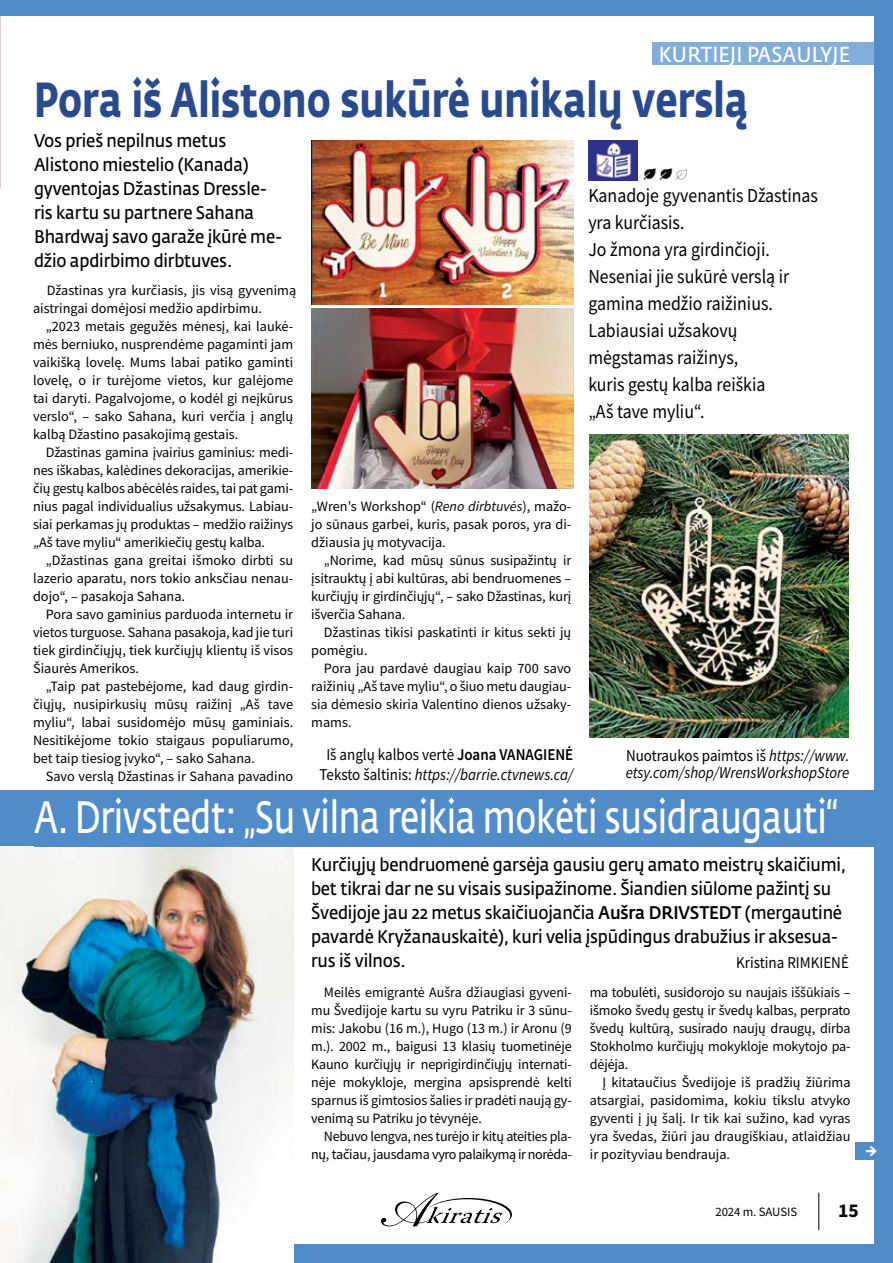
<style>
.page{position:relative;width:893px;height:1263px;background:#fff}
.page>*{position:absolute;margin:0;border:0;box-sizing:border-box;transform-origin:0 0}
.t1{font:700 48.75px "Fedra Sans Pro";color:#294b8d;scale:.77 1}
.t2{font:44.85px "Fedra Sans Pro";letter-spacing:-.01em;color:#fff;scale:.76 1}
.t3{font:21.45px "Fedra Sans Pro";letter-spacing:.01em;color:#fff;scale:.91 1}
.t4{font:19.8px/27px "Source Sans Pro";color:#000;scale:.9 1}
.t5{font:700 19.5px "Source Sans Pro";color:#000}
.t6{font:700 19.5px "Source Sans Pro";color:#fff}
.t7{font:18.15px/24px "Fedra Sans Pro";letter-spacing:-.01em;color:#000;scale:.91 1}
.t8{font:16.5px/20.7px "Source Sans Pro";color:#000;text-align:center;scale:.91 1}
.t9{font:italic 16.5px/16.5px "Source Sans Pro";color:#000;scale:.91 1}
.t10{font:14.25px/18px "Source Sans Pro";color:#000;text-align:justify}
.t11{font:14.25px/18px "Source Sans Pro";letter-spacing:-.02em;color:#000;text-align:right}
.t12{font:12.75px "Source Sans Pro";letter-spacing:-.01em;color:#000}
.s1{font-style:italic}
.s2{font-weight:600}
.s3{font-style:normal}
.s4{font-weight:500}
</style>
<div class="page">
<hr style="left:818px;top:1193px;width:1px;height:37px;background:#000">
<svg style="left:381px;top:1193px;width:125px;height:33px"></svg>
<div style="left:0;top:790px;width:893px;height:56px;background:#508cca"></div>
<div style="left:0;top:0;width:893px;height:16px;background:#508cca"></div>
<div style="left:874px;top:0;width:19px;height:686px;background:#508cca"></div>
<div style="left:0;top:1245px;width:893px;height:18px;background:#508cca"></div>
<div style="left:874px;top:679px;width:19px;height:584px;background:#508cca"></div>
<div style="left:652px;top:42px;width:222px;height:23px;background:#84aeda"></div>
<div style="left:855px;top:1142px;width:23px;height:17px;background:#508cca"></div>
<img style="left:588px;top:141px;width:49px;height:39px">
<img style="left:643px;top:168px;width:44px;height:13px">
<img style="left:589px;top:435px;width:260px;height:303px">
<img style="left:0;top:846px;width:293px;height:417px">
<img style="left:311px;top:141px;width:262px;height:163px">
<img style="left:311px;top:308px;width:262px;height:180px">
<h3 class="t3" style="left:659px;top:41px;width:212px">KURTIEJI PASAULYJE</h3>
<h1 class="t1" style="left:34px;top:69px;width:929px">Pora iš Alistono sukūrė unikalų verslą</h1>
<p class="t7" style="left:34px;top:129px;width:274px">Vos prieš nepilnus metus<br>Alistono miestelio (Kanada) gyventojas Džastinas Dressle&shy;ris kartu su partnere Sahana<br>Bhardwaj savo garaže įkūrė me&shy;džio apdirbimo dirbtuves.</p>
<p class="t10" style="left:47px;top:281px;width:251px">Džastinas yra kurčiasis, jis visą gyvenimą</p>
<h3 class="t4" style="left:588px;top:182px;width:257px">Kanadoje gyvenantis Džastinas yra kurčiasis.<br>Jo žmona yra girdinčioji.<br>Neseniai jie sukūrė verslą ir gamina medžio raižinius.<br>Labiausiai užsakovų mėgstamas raižinys,<br>kuris gestų kalba reiškia<br>„Aš tave myliu“.</h3>
<p class="t10" style="left:33px;top:299px;width:230px">aistringai domėjosi medžio apdirbimu.</p>
<p class="t10" style="left:46px;top:317px;width:249px">„2023 metais gegužės mėnesį, kai laukė-</p>
<p class="t10" style="left:33px;top:335px;width:262px">mės berniuko, nusprendėme pagaminti jam</p>
<p class="t10" style="left:33px;top:353px;width:262px">vaikišką lovelę. Mums labai patiko gaminti</p>
<p class="t10" style="left:33px;top:371px;width:262px">lovelę, o ir turėjome vietos, kur galėjome</p>
<p class="t10" style="left:33px;top:389px;width:262px">tai daryti. Pagalvojome, o kodėl gi neįkūrus</p>
<p class="t10" style="left:33px;top:407px;width:262px">verslo“, – sako Sahana, kuri verčia į anglų</p>
<p class="t10" style="left:33px;top:425px;width:207px">kalbą Džastino pasakojimą gestais.</p>
<p class="t10" style="left:46px;top:443px;width:249px">Džastinas gamina įvairius gaminius: medi-</p>
<p class="t10" style="left:33px;top:461px;width:262px">nes iškabas, kalėdines dekoracijas, amerikie-</p>
<p class="t10" style="left:33px;top:479px;width:262px">čių gestų kalbos abėcėlės raides, tai pat gami-</p>
<p class="t10" style="left:33px;top:497px;width:262px">nius pagal individualius užsakymus. Labiau-</p>
<p class="t10" style="left:33px;top:515px;width:262px">siai perkamas jų produktas – medžio raižinys</p>
<p class="t10" style="left:33px;top:533px;width:233px">„Aš tave myliu“ amerikiečių gestų kalba.</p>
<p class="t10" style="left:46px;top:551px;width:249px">„Džastinas gana greitai išmoko dirbti su</p>
<p class="t10" style="left:33px;top:569px;width:262px">lazerio aparatu, nors tokio anksčiau nenau-</p>
<p class="t10" style="left:33px;top:587px;width:154px">dojo“, – pasakoja Sahana.</p>
<p class="t10" style="left:46px;top:605px;width:249px">Pora savo gaminius parduoda internetu ir</p>
<p class="t10" style="left:33px;top:623px;width:262px">vietos turguose. Sahana pasakoja, kad jie turi</p>
<p class="t10" style="left:33px;top:641px;width:262px">tiek girdinčiųjų, tiek kurčiųjų klientų iš visos</p>
<p class="t10" style="left:33px;top:659px;width:107px">Šiaurės Amerikos.</p>
<p class="t10" style="left:46px;top:677px;width:249px">„Taip pat pastebėjome, kad daug girdin-</p>
<p class="t10" style="left:33px;top:695px;width:262px">čiųjų, nusipirkusių mūsų raižinį „Aš tave</p>
<p class="t10" style="left:33px;top:713px;width:262px">myliu“, labai susidomėjo mūsų gaminiais.</p>
<p class="t10" style="left:33px;top:731px;width:262px">Nesitikėjome tokio staigaus populiarumo,</p>
<p class="t10" style="left:33px;top:749px;width:223px">bet taip tiesiog įvyko“, – sako Sahana.</p>
<p class="t10" style="left:46px;top:767px;width:249px">Savo verslą Džastinas ir Sahana pavadino</p>
<p class="t10" style="left:311px;top:497px;width:262px">„Wren's Workshop“ (<span class="s1">Reno dirbtuvės</span>), mažo&shy;jo sūnaus garbei, kuris, pasak poros, yra di&shy;džiausia jų motyvacija.</p>
<p class="t10" style="left:311px;top:551px;width:262px;text-indent:13px">„Norime, kad mūsų sūnus susipažintų ir įsitrauktų į abi kultūras, abi bendruomenes – kurčiųjų ir girdinčiųjų“, – sako Džastinas, kurį išverčia Sahana.</p>
<p class="t10" style="left:311px;top:623px;width:262px;text-indent:13px">Džastinas tikisi paskatinti ir kitus sekti jų pomėgiu.</p>
<p class="t10" style="left:311px;top:659px;width:262px;text-indent:13px">Pora jau pardavė daugiau kaip 700 savo raižinių „Aš tave myliu“, o šiuo metu daugiau&shy;sia dėmesio skiria Valentino dienos užsaky&shy;mams.</p>
<p class="t8" style="left:319px;top:744px;width:280px">Iš anglų kalbos vertė <span class="s2">Joana VANAGIENĖ<br></span>Teksto šaltinis: <span class="s1">https://barrie.ctvnews.ca/</span></p>
<p class="t9" style="left:626px;top:747px;width:247px"><span class="s3">Nuotraukos paimtos iš</span> https://www. etsy.com/shop/WrensWorkshopStore</p>
<h2 class="t2" style="left:34px;top:789px;width:1060px">A. Drivstedt: „Su vilna reikia mokėti susidraugauti“</h2>
<p class="t7" style="left:311px;top:853px;width:590px">Kurčiųjų bendruomenė garsėja gausiu gerų amato meistrų skaičiumi, bet tikrai dar ne su visais susipažinome. Šiandien siūlome pažintį su Švedijoje jau 22 metus skaičiuojančia <span class="s4">Aušra DRIVSTEDT</span> (mergautinė pavardė Kryžanauskaitė), kuri velia įspūdingus drabužius ir aksesua&shy;rus iš vilnos.</p>
<p class="t8" style="left:736px;top:952px;width:125px">Kristina RIMKIENĖ</p>
<p class="t10" style="left:311px;top:983px;width:262px;text-indent:13px">Meilės emigrantė Aušra džiaugiasi gyveni&shy;mu Švedijoje kartu su vyru Patriku ir 3 sūnu&shy;mis: Jakobu (16 m.), Hugo (13 m.) ir Aronu (9 m.). 2002 m., baigusi 13 klasių tuometinėje Kauno kurčiųjų ir neprigirdinčiųjų internati&shy;nėje mokykloje, mergina apsisprendė kelti sparnus iš gimtosios šalies ir pradėti naują gy&shy;venimą su Patriku jo tėvynėje.</p>
<p class="t11" style="left:311px;top:1127px;width:262px">Nebuvo lengva, nes turėjo ir kitų ateities pla&shy;nų, tačiau, jausdama vyro palaikymą ir norėda-</p>
<p class="t10" style="left:590px;top:983px;width:262px">ma tobulėti, susidorojo su naujais iššūkiais – išmoko švedų gestų ir švedų kalbas, perprato švedų kultūrą, susirado naujų draugų, dirba Stokholmo kurčiųjų mokykloje mokytojo pa&shy;dėjėja.</p>
<p class="t10" style="left:590px;top:1073px;width:262px;text-indent:13px">Į kitataučius Švedijoje iš pradžių žiūrima atsargiai, pasidomima, kokiu tikslu atvyko gyventi į jų šalį. Ir tik kai sužino, kad vyras yra švedas, žiūri jau draugiškiau, atlaidžiau ir pozityviau bendrauja.</p>
<h3 class="t6" style="left:865px;top:1136px;width:14px">→</h3>
<p class="t12" style="left:715px;top:1204px;width:83px">2024 m. SAUSIS</p>
<h3 class="t5" style="left:838px;top:1197px;width:22px">15</h3>
</div>
